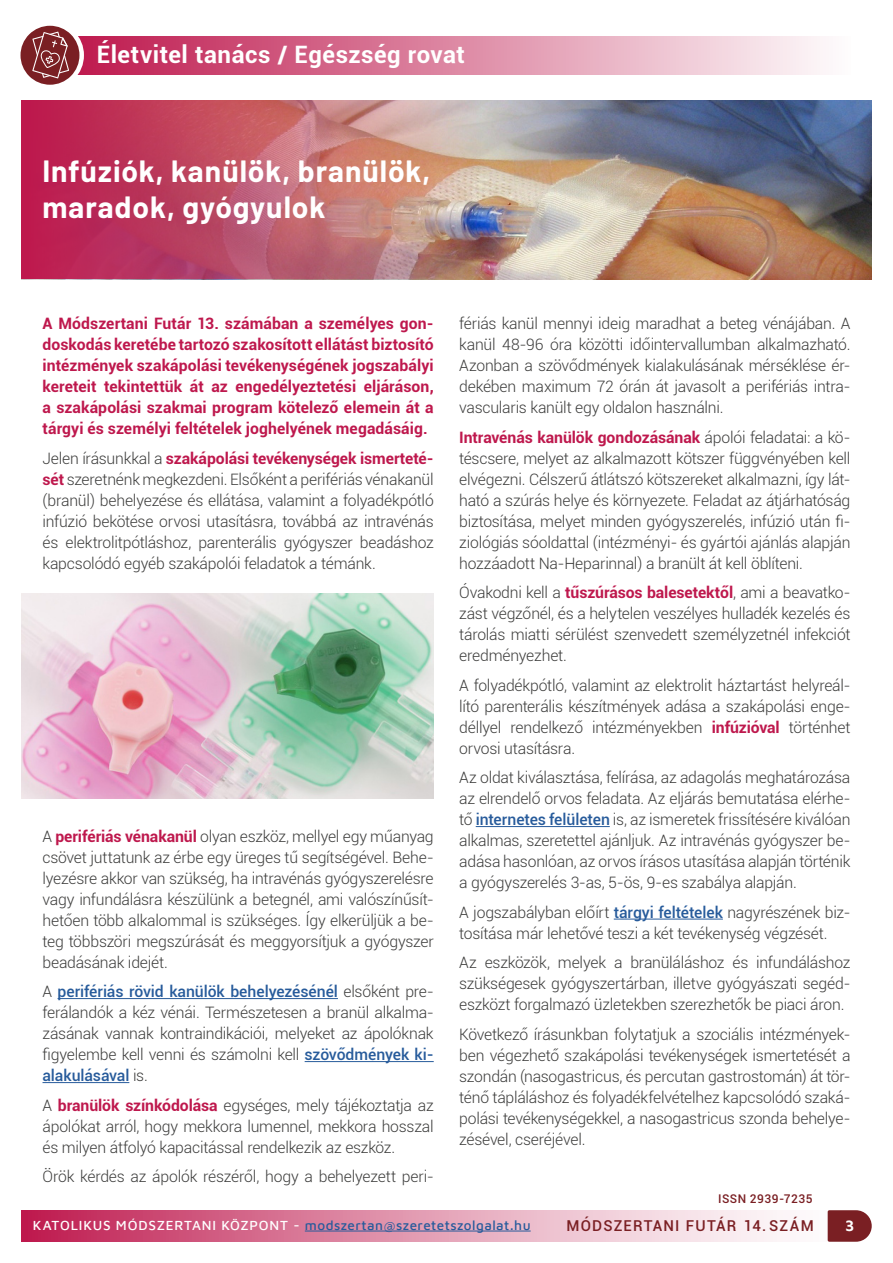
<style>
.page{position:relative;width:893px;height:1263px;background:#fff}
.page>*{position:absolute;margin:0;border:0;box-sizing:border-box;transform-origin:0 0}
.t1{font:700 30px/36px "Barlow";letter-spacing:.03em;color:#fff}
.t2{font:700 24px "Roboto";letter-spacing:.02em;color:#fff}
.t3{font:300 15.75px/21px "Roboto";letter-spacing:-.015em;color:#3c3c3b;text-align:justify}
.t4{font:700 15.75px/21px "Roboto";letter-spacing:.005em;color:#be184d;text-align:justify}
.t5{font:700 15.75px "Maven Pro";color:#fff}
.t6{font:500 15px "Roboto";letter-spacing:.08em;color:#7a1f23}
.t7{font:500 13.5px "Maven Pro";letter-spacing:.035em;color:#275b9b}
.t8{font:500 12px "Roboto";letter-spacing:.04em;color:#7a1f23}
.s1{font-weight:700;color:#be184d}
.s2{font-weight:500;color:#275b9b}
.s3{color:#fff}
</style>
<div class="page">
<div style="left:21px;top:1210px;width:837px;height:32px;background:linear-gradient(to right,#bf2356,#fff)"></div>
<hr style="left:305px;top:1231px;width:226px;height:1px;background:#275b9b">
<svg style="left:828px;top:1210px;width:44px;height:32px"></svg>
<div style="left:68px;top:36px;width:782px;height:39px;background:linear-gradient(to right,#bd174c,#fefcfd)"></div>
<svg style="left:20px;top:25px;width:66px;height:60px"></svg>
<img style="left:480px;top:101px;width:392px;height:178px">
<hr style="left:58px;top:998px;width:280px;height:1px;background:#275b9b">
<hr style="left:305px;top:1061px;width:129px;height:1px;background:#275b9b">
<hr style="left:43px;top:1082px;width:86px;height:1px;background:#275b9b">
<hr style="left:476px;top:826px;width:134px;height:1px;background:#275b9b">
<hr style="left:614px;top:919px;width:109px;height:1px;background:#275b9b">
<img style="left:21px;top:101px;width:459px;height:178px">
<img style="left:21px;top:593px;width:413px;height:206px">
<h2 class="t2" style="left:97px;top:37px;width:369px">Életvitel tanács / Egészség rovat</h2>
<h1 class="t1" style="left:43px;top:151px;width:389px">Infúziók, kanülök, branülök, maradok, gyógyulok</h1>
<p class="t4" style="left:43px;top:313px;width:393px">A Módszertani Futár 13. számában a személyes gon&shy;doskodás keretébe tartozó szakosított ellátást biztosító intézmények szakápolási tevékenységének jogszabályi kereteit tekintettük át az engedélyeztetési eljáráson, a szakápolási szakmai program kötelező elemein át a tárgyi és személyi feltételek joghelyének megadásáig.</p>
<p class="t3" style="left:43px;top:447px;width:393px">Jelen írásunkkal a <span class="s1">szakápolási tevékenységek ismerteté&shy;sét</span> szeretnénk megkezdeni. Elsőként a perifériás vénakanül (branül) behelyezése és ellátása, valamint a folyadékpótló infúzió bekötése orvosi utasításra, továbbá az intravénás és elektrolitpótláshoz, parenterális gyógyszer beadáshoz kapcsolódó egyéb szakápolói feladatok a témánk.</p>
<p class="t3" style="left:43px;top:825px;width:393px">A <span class="s1">perifériás vénakanül</span> olyan eszköz, mellyel egy műanyag csövet juttatunk az érbe egy üreges tű segítségével. Behe&shy;lyezésre akkor van szükség, ha intravénás gyógyszerelésre vagy infundálásra készülünk a betegnél, ami valószínűsít&shy;hetően több alkalommal is szükséges. Így elkerüljük a be&shy;teg többszöri megszúrását és meggyorsítjuk a gyógyszer beadásának idejét.</p>
<p class="t3" style="left:43px;top:981px;width:393px">A <span class="s2">perifériás rövid kanülök behelyezésénél</span> elsőként pre&shy;ferálandók a kéz vénái. Természetesen a branül alkalma&shy;zásának vannak kontraindikációi, melyeket az ápolóknak figyelembe kell venni és számolni kell <span class="s2">szövődmények ki&shy;alakulásával</span> is.</p>
<p class="t3" style="left:43px;top:1094px;width:393px">A <span class="s1">branülök színkódolása</span> egységes, mely tájékoztatja az ápolókat arról, hogy mekkora lumennel, mekkora hosszal és milyen átfolyó kapacitással rendelkezik az eszköz.</p>
<p class="t3" style="left:43px;top:1166px;width:393px">Örök kérdés az ápolók részéről, hogy a behelyezett peri-</p>
<p class="t3" style="left:459px;top:313px;width:393px">fériás kanül mennyi ideig maradhat a beteg vénájában. A kanül 48-96 óra közötti időintervallumban alkalmazható.<br>Azonban a szövődmények kialakulásának mérséklése ér&shy;dekében maximum 72 órán át javasolt a perifériás intra&shy;vascularis kanült egy oldalon használni.</p>
<p class="t3" style="left:459px;top:426px;width:393px"><span class="s1">Intravénás kanülök gondozásának</span> ápolói feladatai: a kö&shy;téscsere, melyet az alkalmazott kötszer függvényében kell elvégezni. Célszerű átlátszó kötszereket alkalmazni, így lát&shy;ható a szúrás helye és környezete. Feladat az átjárhatóság biztosítása, melyet minden gyógyszerelés, infúzió után fi&shy;ziológiás sóoldattal (intézményi- és gyártói ajánlás alapján hozzáadott Na-Heparinnal) a branült át kell öblíteni.</p>
<p class="t3" style="left:459px;top:582px;width:393px">Óvakodni kell a <span class="s1">tűszúrásos balesetektől</span>, ami a beavatko&shy;zást végzőnél, és a helytelen veszélyes hulladék kezelés és tárolás miatti sérülést szenvedett személyzetnél infekciót eredményezhet.</p>
<p class="t3" style="left:459px;top:674px;width:393px">A folyadékpótló, valamint az elektrolit háztartást helyreál&shy;lító parenterális készítmények adása a szakápolási enge&shy;déllyel rendelkező intézményekben <span class="s1">infúzióval</span> történhet orvosi utasításra.</p>
<p class="t3" style="left:459px;top:767px;width:393px">Az oldat kiválasztása, felírása, az adagolás meghatározása az elrendelő orvos feladata. Az eljárás bemutatása elérhe&shy;tő <span class="s2">internetes felületen</span> is, az ismeretek frissítésére kiválóan alkalmas, szeretettel ajánljuk. Az intravénás gyógyszer be&shy;adása hasonlóan, az orvos írásos utasítása alapján történik a gyógyszerelés 3-as, 5-ös, 9-es szabálya alapján.</p>
<p class="t3" style="left:459px;top:901px;width:393px">A jogszabályban előírt <span class="s2">tárgyi feltételek</span> nagyrészének biz&shy;tosítása már lehetővé teszi a két tevékenység végzését.</p>
<p class="t3" style="left:459px;top:952px;width:393px">Az eszközök, melyek a branüláláshoz és infundáláshoz szükségesek gyógyszertárban, illetve gyógyászati segéd&shy;eszközt forgalmazó üzletekben szerezhetők be piaci áron.</p>
<p class="t3" style="left:459px;top:1023px;width:393px">Következő írásunkban folytatjuk a szociális intézmények&shy;ben végezhető szakápolási tevékenységek ismertetését a szondán (nasogastricus, és percutan gastrostomán) át tör&shy;ténő tápláláshoz és folyadékfelvételhez kapcsolódó szaká&shy;polási tevékenységekkel, a nasogastricus szonda behelye&shy;zésével, cseréjével.</p>
<p class="t8" style="left:718px;top:1190px;width:96px">ISSN 2939-7235</p>
<p class="t7" style="left:33px;top:1216px;width:499px"><span class="s3">KATOLIKUS MÓDSZERTANI KÖZPONT -</span> modszertan@szeretetszolgalat.hu</p>
<p class="t6" style="left:566px;top:1215px;width:249px">MÓDSZERTANI FUTÁR 14. SZÁM</p>
<p class="t5" style="left:845px;top:1214px;width:11px">3</p>
</div>
